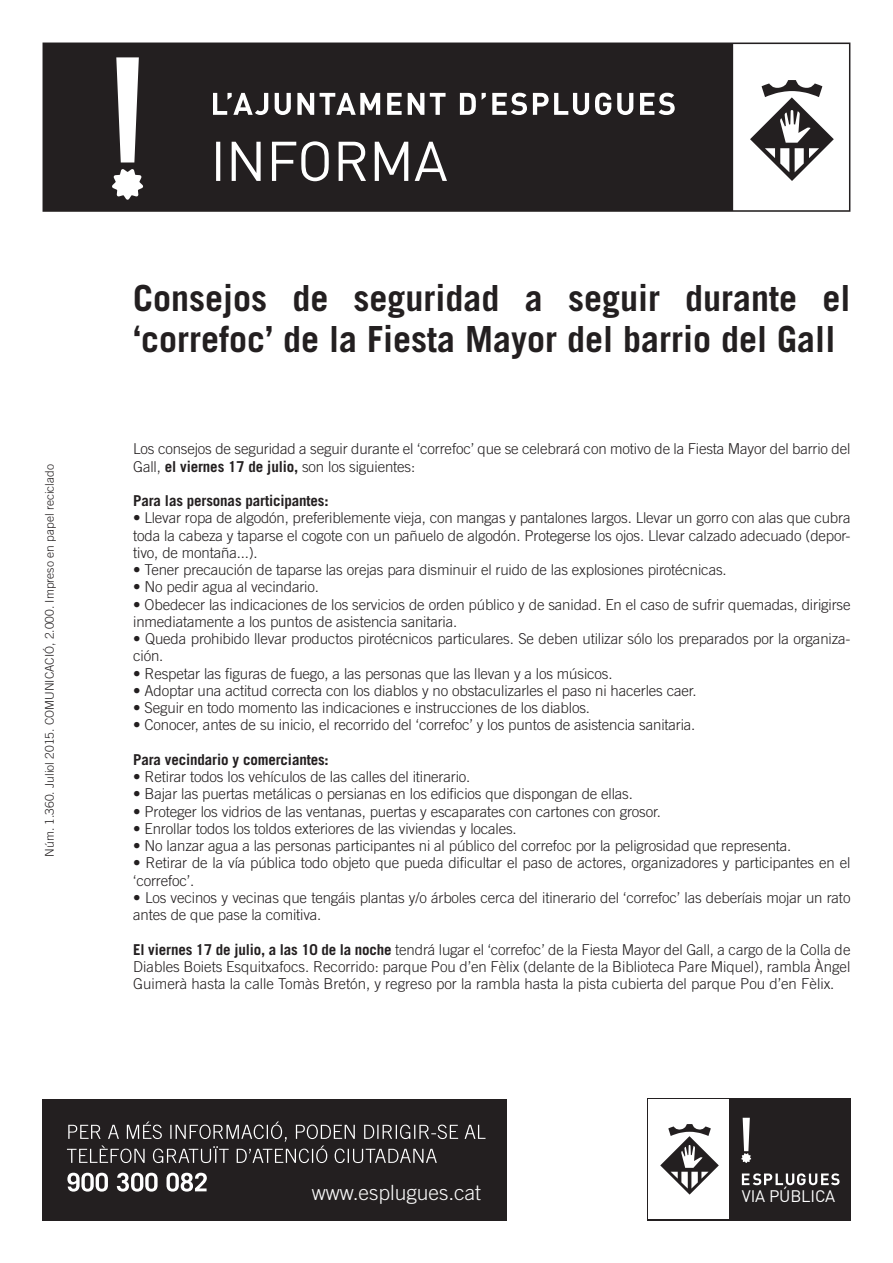
<style>
.page{position:relative;width:893px;height:1263px;background:#fff}
.page>*{position:absolute;margin:0;border:0;box-sizing:border-box;transform-origin:0 0}
.t1{font:700 36px/40.5px "Trade Gothic LT Com";color:#231f20}
.t2{font:300 21px "Trade Gothic LT Com";color:#fafafa}
.t3{font:16.5px "DIN";letter-spacing:-.01em;color:#fff}
.t4{font:300 15px/17.2px "Trade Gothic LT Com";letter-spacing:-.01em;color:#231f20}
.t5{font:700 15px "Trade Gothic LT Com";letter-spacing:-.01em;color:#231f20}
.t6{font:300 12px "Trade Gothic LT Com";color:#231f20}
.s1{font-weight:700}
</style>
<div class="page">
<svg style="left:43px;top:43px;width:807px;height:169px;fill:#231f20"></svg>
<svg style="left:216px;top:141px;width:231px;height:40px"></svg>
<svg style="left:213px;top:93px;width:462px;height:22px"></svg>
<svg style="left:112px;top:57px;width:32px;height:143px"></svg>
<div style="left:43px;top:1098px;width:464px;height:122px;background:#231f20"></div>
<svg style="left:67px;top:1173px;width:140px;height:18px"></svg>
<svg style="left:67px;top:1121px;width:418px;height:42px"></svg>
<div style="left:647px;top:1098px;width:203px;height:122px;background:#231f20"></div>
<div style="left:648px;top:1100px;width:81px;height:119px;background:#fff"></div>
<svg style="left:660px;top:1124px;width:59px;height:70px"></svg>
<svg style="left:741px;top:1118px;width:10px;height:45px"></svg>
<svg style="left:742px;top:1173px;width:97px;height:12px"></svg>
<p class="t6" style="left:43px;top:857px;width:394px;rotate:-90deg">Núm. 1.360. Juliol 2015. COMUNICACIÓ, 2.000. Impreso en papel reciclado</p>
<p class="t1" style="left:133px;top:278px;width:719px">Consejos de seguridad a seguir durante el ‘correfoc’ de la Fiesta Mayor del barrio del Gall</p>
<p class="t4" style="left:133px;top:440px;width:719px">Los consejos de seguridad a seguir durante el ‘correfoc’ que se celebrará con motivo de la Fiesta Mayor del barrio del<br>Gall, <span class="s1">el viernes 17 de julio,</span> son los siguientes:</p>
<p class="t5" style="left:133px;top:491px;width:197px">Para las personas participantes:</p>
<p class="t4" style="left:133px;top:509px;width:719px;text-align:justify">• Llevar ropa de algodón, preferiblemente vieja, con mangas y pantalones largos. Llevar un gorro con alas que cubra toda la cabeza y taparse el cogote con un pañuelo de algodón. Protegerse los ojos. Llevar calzado adecuado (depor&shy;tivo, de montaña...).</p>
<p class="t4" style="left:133px;top:561px;width:595px">• Tener precaución de taparse las orejas para disminuir el ruido de las explosiones pirotécnicas.</p>
<p class="t4" style="left:133px;top:578px;width:187px">• No pedir agua al vecindario.</p>
<p class="t4" style="left:133px;top:595px;width:719px">• Obedecer las indicaciones de los servicios de orden público y de sanidad. En el caso de sufrir quemadas, dirigirse inmediatamente a los puntos de asistencia sanitaria.</p>
<p class="t4" style="left:133px;top:630px;width:719px">• Queda prohibido llevar productos pirotécnicos particulares. Se deben utilizar sólo los preparados por la organiza&shy;ción.</p>
<p class="t4" style="left:133px;top:664px;width:481px">• Respetar las figuras de fuego, a las personas que las llevan y a los músicos.</p>
<p class="t4" style="left:133px;top:682px;width:565px">• Adoptar una actitud correcta con los diablos y no obstaculizarles el paso ni hacerles caer.</p>
<p class="t4" style="left:133px;top:699px;width:458px">• Seguir en todo momento las indicaciones e instrucciones de los diablos.</p>
<p class="t4" style="left:133px;top:716px;width:564px">• Conocer, antes de su inicio, el recorrido del ‘correfoc’ y los puntos de asistencia sanitaria.</p>
<p class="t5" style="left:133px;top:750px;width:197px">Para vecindario y comerciantes:</p>
<p class="t4" style="left:133px;top:768px;width:339px">• Retirar todos los vehículos de las calles del itinerario.</p>
<p class="t4" style="left:133px;top:785px;width:501px">• Bajar las puertas metálicas o persianas en los edificios que dispongan de ellas.</p>
<p class="t4" style="left:133px;top:802px;width:529px">• Proteger los vidrios de las ventanas, puertas y escaparates con cartones con grosor.</p>
<p class="t4" style="left:133px;top:820px;width:385px">• Enrollar todos los toldos exteriores de las viviendas y locales.</p>
<p class="t4" style="left:133px;top:837px;width:660px">• No lanzar agua a las personas participantes ni al público del correfoc por la peligrosidad que representa.</p>
<p class="t4" style="left:133px;top:854px;width:719px">• Retirar de la vía pública todo objeto que pueda dificultar el paso de actores, organizadores y participantes en el ‘correfoc’.</p>
<p class="t4" style="left:133px;top:889px;width:719px">• Los vecinos y vecinas que tengáis plantas y/o árboles cerca del itinerario del ‘correfoc’ las deberíais mojar un rato antes de que pase la comitiva.</p>
<p class="t4" style="left:133px;top:940px;width:719px;text-align:justify"><span class="s1">El viernes 17 de julio, a las 10 de la noche</span> tendrá lugar el ‘correfoc’ de la Fiesta Mayor del Gall, a cargo de la Colla de Diables Boiets Esquitxafocs. Recorrido: parque Pou d’en Fèlix (delante de la Biblioteca Pare Miquel), rambla Àngel Guimerà hasta la calle Tomàs Bretón, y regreso por la rambla hasta la pista cubierta del parque Pou d’en Fèlix.</p>
<p class="t2" style="left:312px;top:1180px;width:171px">www.esplugues.cat</p>
<p class="t3" style="left:742px;top:1186px;width:95px">VIA PÚBLICA</p>
</div>
